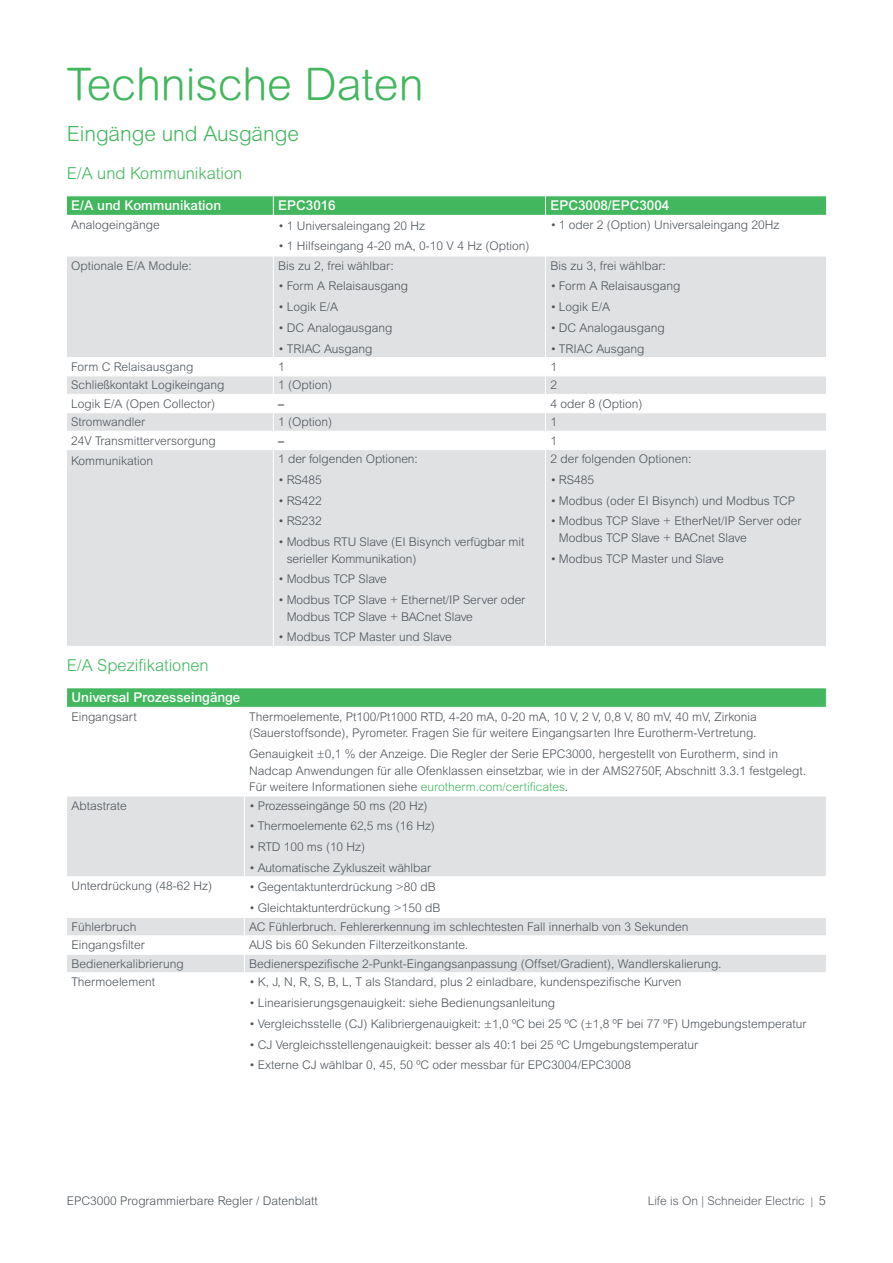
<style>
.page{position:relative;width:893px;height:1263px;background:#fff}
.page>*{position:absolute;margin:0;border:0;box-sizing:border-box;transform-origin:0 0}
.t1{font:300 45px "Arial Rounded MT Pro";color:#42b75e}
.t2{font:300 21px "Arial Rounded MT Std";color:#42b75e}
.t3{font:300 16.5px "Arial Rounded MT Std";color:#42b75e}
.t4{font:500 13.5px "Arial MT Pro";color:#fff}
.t5{font:300 12px/16.5px "Arial MT Std";color:#4d545a}
.t6{font:300 12px "Arial Rounded MT Pro";color:#5a5f66}
.t7{font:500 12px "Arial MT Std";color:#4d545a}
.s1{color:#42b75e}
.s2{color:#231f20}
.s3{font-family:"Arial MT Std";font-size:10.5px;color:#4d545a}
.s4{font-family:"Arial MT Std";font-size:12.75px;color:#4d545a}
</style>
<div class="page">
<div style="left:67px;top:688px;width:759px;height:19px;background:#42b75e"></div>
<svg style="left:67px;top:797px;width:759px;height:175px;fill:#e0e1e3"></svg>
<svg style="left:826px;top:688px;width:1px;height:19px"></svg>
<hr style="left:244px;top:796px;width:1px;height:80px;background:#fff">
<hr style="left:66px;top:876px;width:178px;height:1px;background:#fff">
<hr style="left:244px;top:876px;width:583px;height:1px;background:#fff">
<hr style="left:244px;top:877px;width:1px;height:40px;background:#fff">
<hr style="left:66px;top:917px;width:178px;height:1px;background:#fff">
<hr style="left:244px;top:917px;width:583px;height:1px;background:#fff">
<hr style="left:66px;top:935px;width:178px;height:1px;background:#fff">
<hr style="left:244px;top:935px;width:583px;height:1px;background:#fff">
<hr style="left:66px;top:954px;width:178px;height:1px;background:#fff">
<hr style="left:244px;top:954px;width:583px;height:1px;background:#fff">
<svg style="left:244px;top:918px;width:1px;height:54px"></svg>
<svg style="left:67px;top:257px;width:759px;height:389px;background:#e4e5e6"></svg>
<svg style="left:66px;top:196px;width:761px;height:19px;background:#47b962"></svg>
<hr style="left:273px;top:256px;width:1px;height:101px;background:#fff">
<hr style="left:545px;top:256px;width:1px;height:101px;background:#fff">
<hr style="left:66px;top:357px;width:207px;height:1px;background:#fff">
<hr style="left:273px;top:357px;width:272px;height:1px;background:#fff">
<hr style="left:545px;top:357px;width:282px;height:1px;background:#fff">
<hr style="left:66px;top:376px;width:207px;height:1px;background:#fff">
<hr style="left:273px;top:376px;width:272px;height:1px;background:#fff">
<hr style="left:545px;top:376px;width:282px;height:1px;background:#fff">
<hr style="left:66px;top:394px;width:207px;height:1px;background:#fff">
<hr style="left:273px;top:394px;width:272px;height:1px;background:#fff">
<hr style="left:545px;top:394px;width:282px;height:1px;background:#fff">
<hr style="left:66px;top:412px;width:207px;height:1px;background:#fff">
<hr style="left:273px;top:412px;width:272px;height:1px;background:#fff">
<hr style="left:545px;top:412px;width:282px;height:1px;background:#fff">
<hr style="left:66px;top:431px;width:207px;height:1px;background:#fff">
<hr style="left:273px;top:431px;width:272px;height:1px;background:#fff">
<svg style="left:273px;top:358px;width:1px;height:91px"></svg>
<hr style="left:545px;top:431px;width:282px;height:1px;background:#fff">
<svg style="left:545px;top:358px;width:1px;height:91px"></svg>
<hr style="left:66px;top:449px;width:207px;height:1px;background:#fff">
<hr style="left:273px;top:449px;width:272px;height:1px;background:#fff">
<hr style="left:273px;top:450px;width:1px;height:196px;background:#fff">
<hr style="left:545px;top:449px;width:282px;height:1px;background:#fff">
<hr style="left:545px;top:450px;width:1px;height:196px;background:#fff">
<h1 class="t1" style="left:67px;top:58px;width:358px">Technische Daten</h1>
<h2 class="t2" style="left:67px;top:121px;width:234px">Eingänge und Ausgänge</h2>
<h3 class="t3" style="left:67px;top:164px;width:177px">E/A und Kommunikation</h3>
<p class="t4" style="left:71px;top:198px;width:152px">E/A und Kommunikation</p>
<p class="t4" style="left:278px;top:198px;width:59px">EPC3016</p>
<p class="t4" style="left:550px;top:198px;width:120px">EPC3008/EPC3004</p>
<p class="t5" style="left:71px;top:216px;width:90px">Analogeingänge</p>
<p class="t5" style="left:278px;top:217px;width:148px">• 1 Universaleingang 20 Hz</p>
<p class="t5" style="left:278px;top:238px;width:253px">• 1 Hilfseingang 4-20 mA, 0-10 V 4 Hz (Option)</p>
<p class="t5" style="left:550px;top:216px;width:230px">• 1 oder 2 (Option) Universaleingang 20Hz</p>
<p class="t5" style="left:71px;top:257px;width:122px">Optionale E/A Module:</p>
<p class="t5" style="left:278px;top:257px;width:117px">Bis zu 2, frei wählbar:</p>
<p class="t5" style="left:278px;top:278px;width:132px">• Form A Relaisausgang</p>
<p class="t5" style="left:278px;top:299px;width:61px">• Logik E/A</p>
<p class="t5" style="left:278px;top:319px;width:116px">• DC Analogausgang</p>
<p class="t5" style="left:278px;top:340px;width:96px">• TRIAC Ausgang</p>
<p class="t5" style="left:550px;top:257px;width:117px">Bis zu 3, frei wählbar:</p>
<p class="t5" style="left:550px;top:278px;width:132px">• Form A Relaisausgang</p>
<p class="t5" style="left:550px;top:299px;width:61px">• Logik E/A</p>
<p class="t5" style="left:550px;top:319px;width:116px">• DC Analogausgang</p>
<p class="t5" style="left:550px;top:340px;width:96px">• TRIAC Ausgang</p>
<p class="t5" style="left:71px;top:358px;width:124px">Form C Relaisausgang</p>
<p class="t5" style="left:278px;top:358px;width:8px">1</p>
<p class="t5" style="left:550px;top:358px;width:8px">1</p>
<p class="t5" style="left:71px;top:377px;width:155px">Schließkontakt Logikeingang</p>
<p class="t5" style="left:278px;top:377px;width:56px">1 (Option)</p>
<p class="t5" style="left:550px;top:377px;width:8px">2</p>
<p class="t5" style="left:71px;top:395px;width:146px">Logik E/A (Open Collector)</p>
<p class="t7" style="left:278px;top:397px;width:7px">–</p>
<p class="t5" style="left:550px;top:395px;width:94px">4 oder 8 (Option)</p>
<p class="t5" style="left:71px;top:414px;width:76px">Stromwandler</p>
<p class="t5" style="left:278px;top:414px;width:56px">1 (Option)</p>
<p class="t5" style="left:550px;top:414px;width:8px">1</p>
<p class="t5" style="left:71px;top:432px;width:146px">24V Transmitterversorgung</p>
<p class="t7" style="left:278px;top:433px;width:7px">–</p>
<p class="t5" style="left:550px;top:432px;width:8px">1</p>
<p class="t5" style="left:71px;top:452px;width:83px">Kommunikation</p>
<p class="t5" style="left:278px;top:451px;width:141px">1 der folgenden Optionen:</p>
<p class="t5" style="left:278px;top:471px;width:45px">• RS485</p>
<p class="t5" style="left:278px;top:492px;width:45px">• RS422</p>
<p class="t5" style="left:278px;top:513px;width:45px">• RS232</p>
<p class="t5" style="left:287px;top:534px;width:239px;text-indent:-9px">• Modbus RTU Slave (EI Bisynch verfügbar mit serieller Kommunikation)</p>
<p class="t5" style="left:278px;top:571px;width:110px">• Modbus TCP Slave</p>
<p class="t5" style="left:287px;top:592px;width:240px;text-indent:-9px">• Modbus TCP Slave + Ethernet/IP Server oder<br>Modbus TCP Slave + BACnet Slave</p>
<p class="t5" style="left:278px;top:629px;width:175px">• Modbus TCP Master und Slave</p>
<p class="t5" style="left:550px;top:451px;width:143px">2 der folgenden Optionen:</p>
<p class="t5" style="left:550px;top:471px;width:45px">• RS485</p>
<p class="t5" style="left:550px;top:492px;width:246px">• Modbus (oder EI Bisynch) und Modbus TCP</p>
<p class="t5" style="left:559px;top:513px;width:244px;text-indent:-9px">• Modbus TCP Slave + EtherNet/IP Server oder<br>Modbus TCP Slave + BACnet Slave</p>
<p class="t5" style="left:550px;top:550px;width:175px">• Modbus TCP Master und Slave</p>
<h3 class="t3" style="left:67px;top:656px;width:143px">E/A Spezifikationen</h3>
<p class="t4" style="left:71px;top:690px;width:170px">Universal Prozesseingänge</p>
<p class="t5" style="left:71px;top:708px;width:67px">Eingangsart</p>
<p class="t5" style="left:249px;top:708px;width:509px">Thermoelemente, Pt100/Pt1000 RTD, 4-20 mA, 0-20 mA, 10 V, 2 V, 0,8 V, 80 mV, 40 mV, Zirkonia (Sauerstoffsonde), Pyrometer. Fragen Sie für weitere Eingangsarten Ihre Eurotherm-Vertretung.</p>
<p class="t5" style="left:249px;top:746px;width:558px">Genauigkeit ±0,1 % der Anzeige. Die Regler der Serie EPC3000, hergestellt von Eurotherm, sind in<br>Nadcap Anwendungen für alle Ofenklassen einsetzbar, wie in der AMS2750F, Abschnitt 3.3.1 festgelegt.<br>Für weitere Informationen siehe <span class="s1">eurotherm.com/certificates</span><span class="s2">.</span></p>
<p class="t5" style="left:71px;top:797px;width:57px">Abtastrate</p>
<p class="t5" style="left:249px;top:797px;width:180px">• Prozesseingänge 50 ms (20 Hz)</p>
<p class="t5" style="left:249px;top:818px;width:187px">• Thermoelemente 62,5 ms (16 Hz)</p>
<p class="t5" style="left:249px;top:839px;width:117px">• RTD 100 ms (10 Hz)</p>
<p class="t5" style="left:249px;top:859px;width:183px">• Automatische Zykluszeit wählbar</p>
<p class="t5" style="left:71px;top:878px;width:142px">Unterdrückung (48-62 Hz)</p>
<p class="t5" style="left:249px;top:878px;width:188px">• Gegentaktunterdrückung &gt;80 dB</p>
<p class="t5" style="left:249px;top:899px;width:193px">• Gleichtaktunterdrückung &gt;150 dB</p>
<p class="t5" style="left:71px;top:918px;width:66px">Fühlerbruch</p>
<p class="t5" style="left:249px;top:918px;width:441px">AC Fühlerbruch. Fehlererkennung im schlechtesten Fall innerhalb von 3 Sekunden</p>
<p class="t5" style="left:71px;top:937px;width:75px">Eingangsfilter</p>
<p class="t5" style="left:249px;top:937px;width:221px">AUS bis 60 Sekunden Filterzeitkonstante.</p>
<p class="t5" style="left:71px;top:955px;width:114px">Bedienerkalibrierung</p>
<p class="t5" style="left:249px;top:955px;width:474px">Bedienerspezifische 2-Punkt-Eingangsanpassung (Offset/Gradient), Wandlerskalierung.</p>
<p class="t5" style="left:71px;top:974px;width:85px">Thermoelement</p>
<p class="t5" style="left:249px;top:974px;width:434px">• K, J, N, R, S, B, L, T als Standard, plus 2 einladbare, kundenspezifische Kurven</p>
<p class="t5" style="left:249px;top:994px;width:307px">• Linearisierungsgenauigkeit: siehe Bedienungsanleitung</p>
<p class="t5" style="left:249px;top:1015px;width:559px">• Vergleichsstelle (CJ) Kalibriergenauigkeit: ±1,0 ºC bei 25 ºC (±1,8 ºF bei 77 ºF) Umgebungstemperatur</p>
<p class="t5" style="left:249px;top:1036px;width:450px">• CJ Vergleichsstellengenauigkeit: besser als 40:1 bei 25 ºC Umgebungstemperatur</p>
<p class="t5" style="left:249px;top:1057px;width:383px">• Externe CJ wählbar 0, 45, 50 ºC oder messbar für EPC3004/EPC3008</p>
<p class="t5" style="left:67px;top:1192px;width:252px">EPC3000 Programmierbare Regler / Datenblatt</p>
<p class="t6" style="left:648px;top:1194px;width:180px">Life is On | Schneider Electric <span class="s3">|</span> <span class="s4">5</span></p>
</div>
